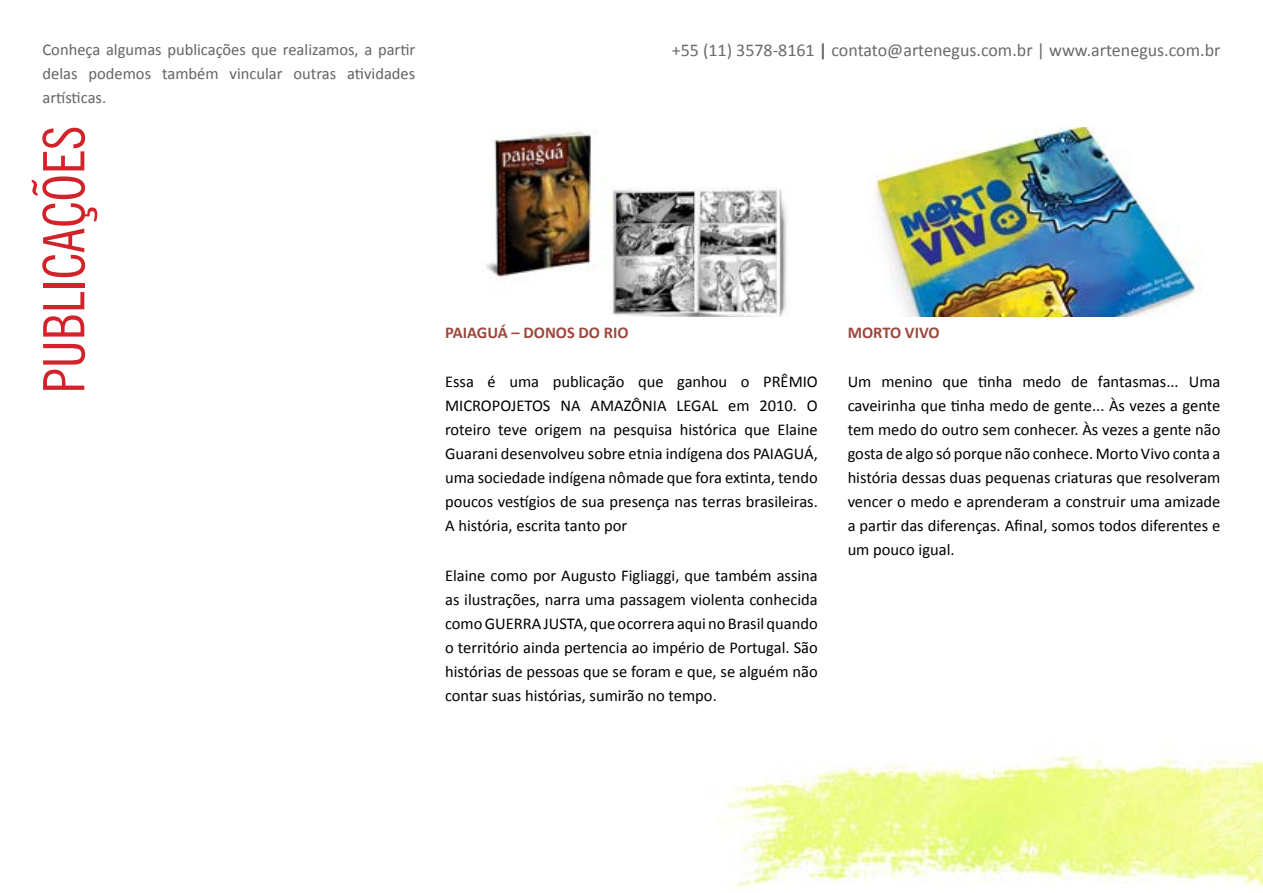
<style>
.page{position:relative;width:1263px;height:893px;background:#fff}
.page>*{position:absolute;margin:0;border:0;box-sizing:border-box;transform-origin:0 0}
.t1{font:condensed 57px "News Gothic BT";color:#d2232a}
.t2{font:18px "Calibri";color:#696a6d}
.t3{font:16.5px/24px "Calibri";color:#000;text-align:justify}
.t4{font:16.5px/24px "Calibri";color:#636466;text-align:justify}
.t5{font:700 16.5px "Calibri";color:#9d483e}
.s1{font-weight:700}
</style>
<div class="page">
<img style="left:867px;top:128px;width:335px;height:189px">
<img style="left:486px;top:131px;width:301px;height:186px">
<img style="left:718px;top:751px;width:545px;height:138px">
<p class="t4" style="left:43px;top:38px;width:374px">Conheça algumas publicações que realizamos, a partir delas podemos também vincular outras atividades artísticas.</p>
<h1 class="t1" style="left:29px;top:394px;width:269px;rotate:-90deg">PUBLICAÇÕES</h1>
<p class="t2" style="left:672px;top:39px;width:550px">+55 (11) 3578-8161 <span class="s1">|</span> contato@artenegus.com.br | www.artenegus.com.br</p>
<p class="t5" style="left:445px;top:322px;width:185px">PAIAGUÁ – DONOS DO RIO</p>
<p class="t3" style="left:445px;top:370px;width:374px">Essa é uma publicação que ganhou o PRÊMIO MICROPOJETOS NA AMAZÔNIA LEGAL em 2010. O roteiro teve origem na pesquisa histórica que Elaine Guarani desenvolveu sobre etnia indígena dos PAIAGUÁ, uma sociedade indígena nômade que fora extinta, tendo poucos vestígios de sua presença nas terras brasileiras.<br>A história, escrita tanto por</p>
<p class="t3" style="left:445px;top:563px;width:374px">Elaine como por Augusto Figliaggi, que também assina as ilustrações, narra uma passagem violenta conhecida como GUERRA JUSTA, que ocorrera aqui no Brasil quando o território ainda pertencia ao império de Portugal. São histórias de pessoas que se foram e que, se alguém não contar suas histórias, sumirão no tempo.</p>
<p class="t5" style="left:848px;top:322px;width:94px">MORTO VIVO</p>
<p class="t3" style="left:848px;top:370px;width:374px">Um menino que tinha medo de fantasmas... Uma caveirinha que tinha medo de gente... Às vezes a gente tem medo do outro sem conhecer. Às vezes a gente não gosta de algo só porque não conhece. Morto Vivo conta a história dessas duas pequenas criaturas que resolveram vencer o medo e aprenderam a construir uma amizade a partir das diferenças. Afinal, somos todos diferentes e um pouco igual.</p>
</div>
